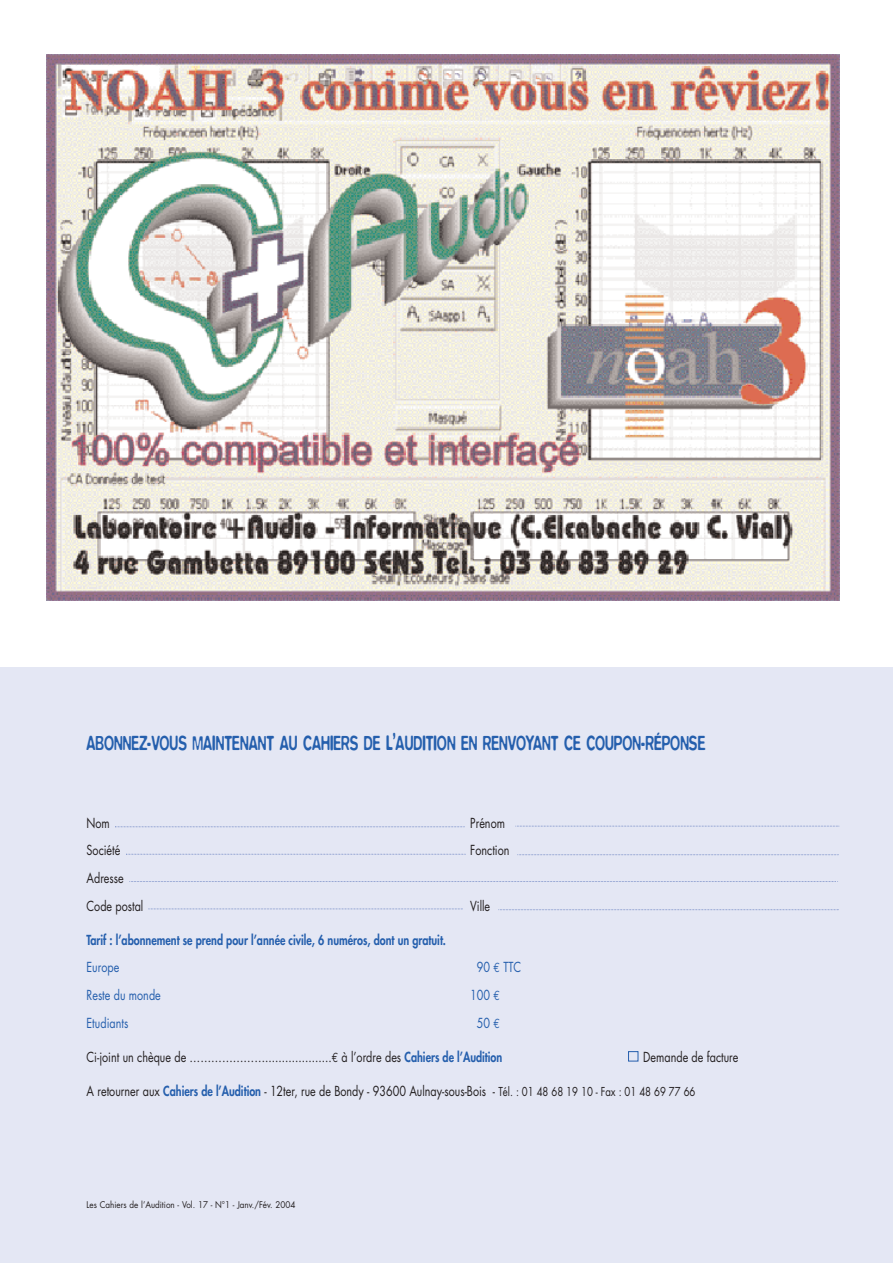
<style>
.page{position:relative;width:893px;height:1263px;background:#fff}
.page>*{position:absolute;margin:0;border:0;box-sizing:border-box;transform-origin:0 0}
.t1{font:500 21px "Blur";color:#255fad;scale:.65 1}
.t2{font:13.5px/27.6px "Futura";color:#231f20;scale:.8 1}
.t3{font:800 13.5px "Futura";color:#255fad;scale:.8 1}
.t4{font:13.5px "Futura";color:#255fad;scale:.8 1}
.t5{font:9px "Futura";color:#231f20;scale:.9 1}
.s1{font-family:"Euro Mono"}
.s2{font-weight:800;color:#255fad}
.s3{font-size:12px}
</style>
<div class="page">
<div style="left:0;top:668px;width:893px;height:595px;background:#e4e7f4"></div>
<svg style="left:115px;top:826px;width:350px;height:1px"></svg>
<svg style="left:126px;top:854px;width:340px;height:1px"></svg>
<div style="left:628px;top:1051px;width:10px;height:10px;border:1px solid #255fad"></div>
<svg style="left:129px;top:881px;width:709px;height:1px"></svg>
<svg style="left:148px;top:908px;width:315px;height:1px"></svg>
<svg style="left:517px;top:854px;width:322px;height:1px"></svg>
<svg style="left:515px;top:826px;width:324px;height:1px"></svg>
<svg style="left:498px;top:909px;width:341px;height:1px"></svg>
<img style="left:46px;top:55px;width:793px;height:545px">
<h1 class="t1" style="left:87px;top:731px;width:953px">ABONNEZ-VOUS MAINTENANT AU CAHIERS DE L’AUDITION EN RENVOYANT CE COUPON-RÉPONSE</h1>
<p class="t2" style="left:87px;top:810px;width:31px">Nom</p>
<p class="t2" style="left:470px;top:810px;width:45px">Prénom</p>
<p class="t2" style="left:87px;top:838px;width:44px">Société</p>
<p class="t2" style="left:470px;top:838px;width:51px">Fonction</p>
<p class="t2" style="left:87px;top:865px;width:73px">Adresse<br>Code postal</p>
<p class="t2" style="left:470px;top:893px;width:26px">Ville</p>
<p class="t3" style="left:87px;top:933px;width:451px">Tarif : l’abonnement se prend pour l’année civile, 6 numéros, dont un gratuit.</p>
<p class="t4" style="left:87px;top:961px;width:43px">Europe</p>
<p class="t4" style="left:477px;top:961px;width:57px">90 <span class="s1">€</span> TTC</p>
<p class="t4" style="left:87px;top:989px;width:94px">Reste du monde</p>
<p class="t4" style="left:470px;top:989px;width:39px">100 <span class="s1">€</span></p>
<p class="t4" style="left:87px;top:1016px;width:54px">Etudiants</p>
<p class="t4" style="left:477px;top:1016px;width:30px">50 <span class="s1">€</span></p>
<p class="t2" style="left:87px;top:1044px;width:521px">Ci-joint un chèque de …………………....................<span class="s1">€</span> à l’ordre des <span class="s2">Cahiers de l’Audition</span></p>
<p class="t2" style="left:643px;top:1044px;width:120px">Demande de facture</p>
<p class="t2" style="left:87px;top:1078px;width:763px">A retourner aux <span class="s2">Cahiers de l’Audition</span> - 12ter, rue de Bondy - 93600 Aulnay-sous-Bois - <span class="s3">Tél. : 01 48 68 19 10 - Fax : 01 48 69 77 66</span></p>
<p class="t5" style="left:87px;top:1201px;width:234px">Les Cahiers de l’Audition - Vol. 17 - N°1 - Janv./Fév. 2004</p>
</div>
